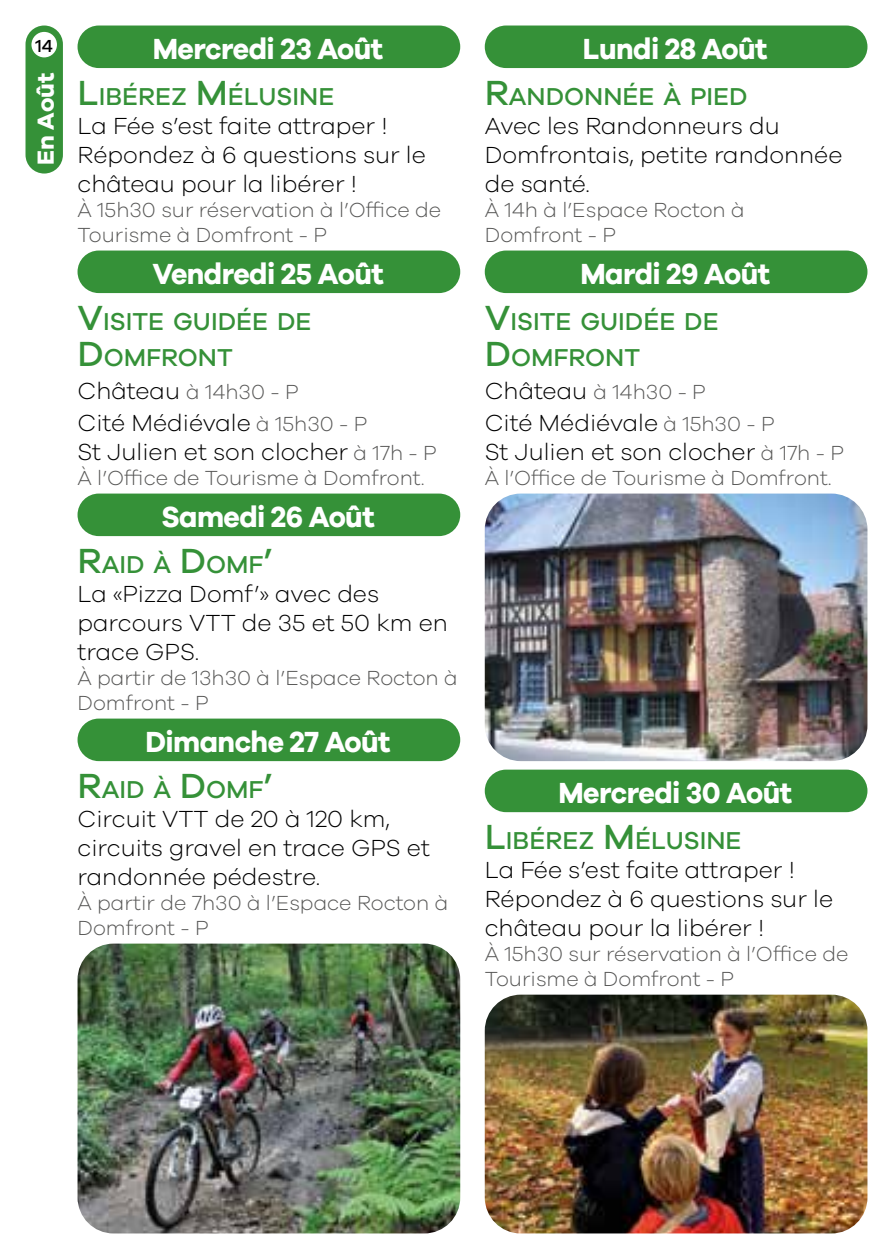
<style>
.page{position:relative;width:893px;height:1259px;background:#fff}
.page>*{position:absolute;margin:0;border:0;box-sizing:border-box;transform-origin:0 0}
.t1{font:700 30px "Galano Grotesque";letter-spacing:-.02em;color:#fff;scale:.95 1}
.t2{font:500 25.2px/36px "Galano Grotesque";color:#359138}
.t3{font:300 24px/28.8px "Galano Grotesque";color:#000}
.t4{font:700 24px "Galano Grotesque";color:#fff}
.t5{font:300 21px/25.2px "Galano Grotesque";color:#575756}
.t6{font:500 18px "Galano Grotesque";color:#000}
.s1{font-size:36px}
.s2{font-size:24px;color:#000}
.s3{font-size:21px;color:#575756}
</style>
<div class="page">
<div style="left:26px;top:26px;width:37px;height:147px;background:#359138;border-radius:19px"></div>
<div style="left:31px;top:32px;width:26px;height:25px;background:#fff;border-radius:50%"></div>
<div style="left:78px;top:718px;width:382px;height:43px;background:#359138;border-radius:21px"></div>
<div style="left:485px;top:26px;width:382px;height:42px;background:#359138;border-radius:21px"></div>
<div style="left:78px;top:493px;width:382px;height:43px;background:#359138;border-radius:21px"></div>
<div style="left:78px;top:26px;width:382px;height:42px;background:#359138;border-radius:21px"></div>
<div style="left:78px;top:250px;width:382px;height:43px;background:#359138;border-radius:21px"></div>
<div style="left:485px;top:769px;width:382px;height:43px;background:#359138;border-radius:21px"></div>
<div style="left:485px;top:250px;width:382px;height:43px;background:#359138;border-radius:21px"></div>
<img style="left:485px;top:493px;width:382px;height:268px">
<img style="left:78px;top:943px;width:382px;height:290px">
<img style="left:485px;top:994px;width:382px;height:239px">
<p class="t6" style="left:35px;top:35px;width:19px">14</p>
<p class="t4" style="left:31px;top:165px;width:94px;rotate:-90deg">En Août</p>
<p class="t1" style="left:153px;top:30px;width:244px">Mercredi 23 Août</p>
<p class="t2" style="left:78px;top:78px;width:255px"><span class="s1">L</span>IBÉREZ <span class="s1">M</span>ÉLUSINE</p>
<p class="t3" style="left:78px;top:111px;width:350px">La Fée s’est faite attraper !<br>Répondez à 6 questions sur le château pour la libérer !</p>
<p class="t5" style="left:78px;top:196px;width:365px">À 15h30 sur réservation à l’Office de<br>Tourisme à Domfront - P</p>
<p class="t1" style="left:152px;top:255px;width:245px">Vendredi 25 Août</p>
<p class="t2" style="left:78px;top:303px;width:232px"><span class="s1">V</span>ISITE GUIDÉE DE<br><span class="s1">D</span>OM FRONT</p>
<p class="t5" style="left:78px;top:378px;width:223px"><span class="s2">Château</span> à 14h30 - P</p>
<p class="t3" style="left:78px;top:408px;width:361px">Cité Médiévale <span class="s3">à 15h30 - P<br></span>St Julien et son clocher <span class="s3">à 17h - P</span></p>
<p class="t5" style="left:78px;top:465px;width:349px">À l’Office de Tourisme à Domfront.</p>
<p class="t1" style="left:161px;top:498px;width:226px">Samedi 26 Août</p>
<p class="t2" style="left:78px;top:546px;width:197px"><span class="s1">R</span>AID À <span class="s1">D</span>OMF<span class="s1">’</span></p>
<p class="t3" style="left:78px;top:579px;width:372px">La «Pizza Domf’» avec des parcours VTT de 35 et 50 km en trace GPS.</p>
<p class="t5" style="left:78px;top:664px;width:382px">À partir de 13h30 à l’Espace Rocton à<br>Domfront - P</p>
<p class="t1" style="left:145px;top:723px;width:260px">Dimanche 27 Août</p>
<p class="t2" style="left:78px;top:771px;width:197px"><span class="s1">R</span>AID À <span class="s1">D</span>OMF<span class="s1">’</span></p>
<p class="t3" style="left:78px;top:804px;width:354px">Circuit VTT de 20 à 120 km, circuits gravel en trace GPS et randonnée pédestre.</p>
<p class="t5" style="left:78px;top:889px;width:372px">À partir de 7h30 à l’Espace Rocton à<br>Domfront - P</p>
<p class="t1" style="left:583px;top:30px;width:196px">Lundi 28 Août</p>
<p class="t2" style="left:485px;top:78px;width:264px"><span class="s1">R</span>ANDONNÉE À PIED</p>
<p class="t3" style="left:485px;top:111px;width:359px">Avec les Randonneurs du<br>Domfrontais, petite randonnée de santé.</p>
<p class="t5" style="left:485px;top:196px;width:261px">À 14h à l’Espace Rocton à<br>Domfront - P</p>
<p class="t1" style="left:580px;top:255px;width:201px">Mardi 29 Août</p>
<p class="t2" style="left:485px;top:303px;width:232px"><span class="s1">V</span>ISITE GUIDÉE DE<br><span class="s1">D</span>OM FRONT</p>
<p class="t5" style="left:485px;top:378px;width:223px"><span class="s2">Château</span> à 14h30 - P</p>
<p class="t3" style="left:485px;top:408px;width:361px">Cité Médiévale <span class="s3">à 15h30 - P<br></span>St Julien et son clocher <span class="s3">à 17h - P</span></p>
<p class="t5" style="left:485px;top:465px;width:349px">À l’Office de Tourisme à Domfront.</p>
<p class="t1" style="left:558px;top:774px;width:248px">Mercredi 30 Août</p>
<p class="t2" style="left:485px;top:822px;width:255px"><span class="s1">L</span>IBÉREZ <span class="s1">M</span>ÉLUSINE</p>
<p class="t3" style="left:485px;top:855px;width:350px">La Fée s’est faite attraper !<br>Répondez à 6 questions sur le château pour la libérer !</p>
<p class="t5" style="left:485px;top:940px;width:365px">À 15h30 sur réservation à l’Office de<br>Tourisme à Domfront - P</p>
</div>
